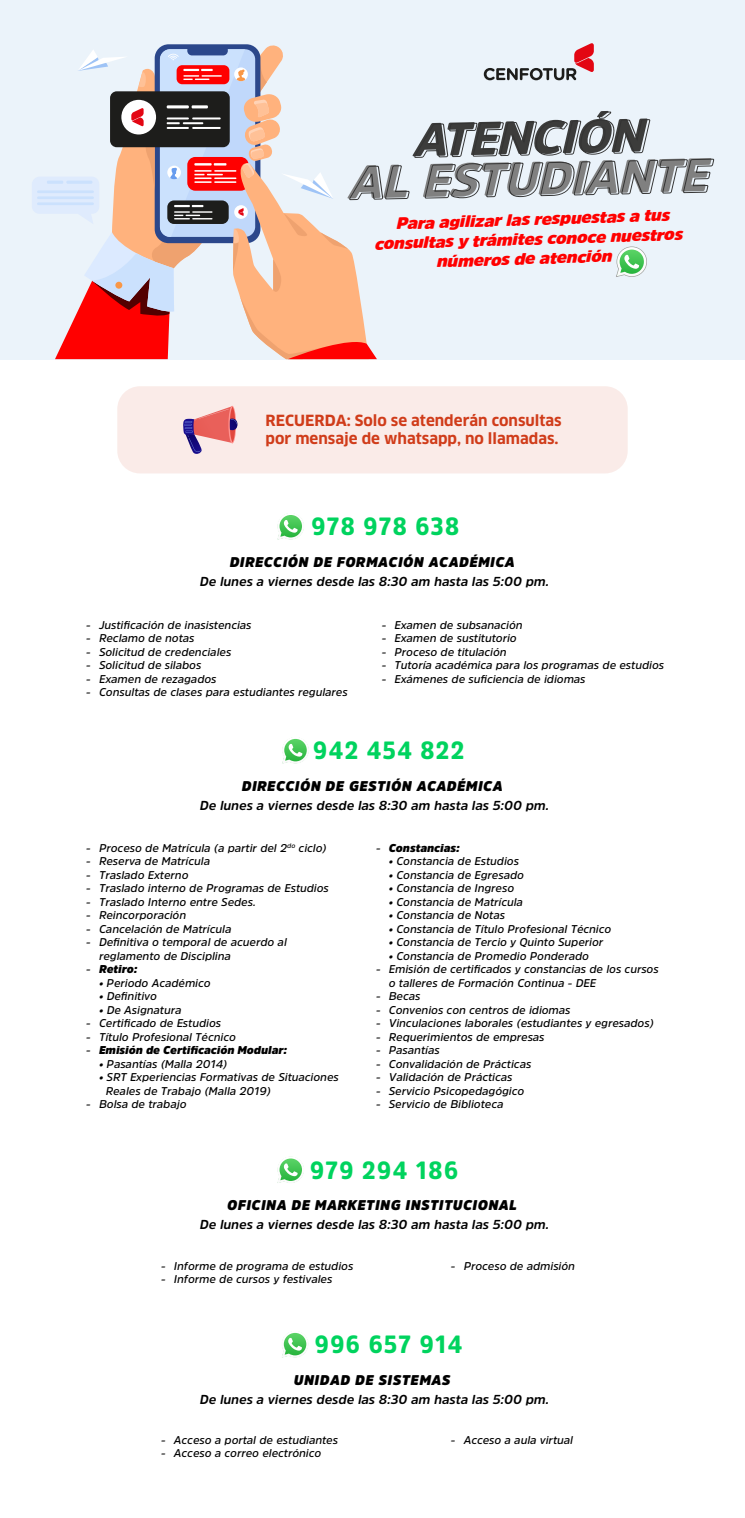
<style>
.page{position:relative;width:745px;height:1518px;background:#fff}
.page>*{position:absolute;margin:0;border:0;box-sizing:border-box;transform-origin:0 0}
.t1{font:italic 900 46.5px "Amsi Pro";color:#808080;scale:1.06 1}
.t2{font:italic 900 46.5px "Amsi Pro";color:#3c3c3b;scale:1.06 1}
.t3{font:900 24.75px "Amsi Pro Narw";letter-spacing:.06em;color:#00d35e}
.t4{font:italic 900 16.25px "Amsi Pro";color:#f00;scale:1.06 1}
.t5{font:700 15px/18px "Clan OT";color:#d03c1a}
.t6{font:italic 900 14px "Amsi Pro";letter-spacing:.04em;color:#000}
.t7{font:italic 700 12.88px "Amsi Pro";color:#000}
.t8{font:italic 600 11.25px/13.5px "Amsi Pro";color:#000}
.t9{font:italic 900 11.25px "Amsi Pro";color:#000}
</style>
<div class="page">
<div style="left:0;top:0;width:744px;height:359px;background:#ebf3fa"></div>
<div style="left:117px;top:386px;width:510px;height:87px;background:#faebe8;border-radius:23px"></div>
<svg style="left:183px;top:406px;width:54px;height:48px"></svg>
<svg style="left:277px;top:513px;width:27px;height:27px"></svg>
<svg style="left:282px;top:737px;width:27px;height:27px"></svg>
<svg style="left:277px;top:1156px;width:27px;height:27px"></svg>
<svg style="left:282px;top:1332px;width:26px;height:25px"></svg>
<svg style="left:32px;top:43px;width:682px;height:351px"></svg>
<h1 class="t2" style="left:410px;top:107px;width:220px;rotate:-1deg">ATENCIÓN</h1>
<h1 class="t1" style="left:345px;top:149px;width:341px;rotate:-1deg">AL ESTUDIANTE</h1>
<h3 class="t4" style="left:395px;top:213px;width:259px;rotate:-2deg">Para agilizar las respuestas a tus</h3>
<h3 class="t4" style="left:373px;top:233px;width:292px;rotate:-2deg">consultas y trámites conoce nuestros</h3>
<h3 class="t4" style="left:435px;top:250px;width:167px;rotate:-2deg">números de atención</h3>
<h3 class="t5" style="left:265px;top:411px;width:297px">RECUERDA: Solo se atenderán consultas por mensaje de whatsapp, no llamadas.</h3>
<h2 class="t3" style="left:311px;top:509px;width:149px">978 978 638</h2>
<p class="t6" style="left:229px;top:552px;width:286px">DIRECCIÓN DE FORMACIÓN ACADÉMICA</p>
<p class="t7" style="left:200px;top:572px;width:350px">De lunes a viernes desde las 8:30 am hasta las 5:00 pm.</p>
<p class="t8" style="left:99px;top:618px;width:250px">Justificación de inasistencias<br>Reclamo de notas<br>Solicitud de credenciales<br>Solicitud de silabos<br>Examen de rezagados<br>Consultas de clases para estudiantes regulares</p>
<p class="t8" style="left:86px;top:618px;width:6px;text-align:justify">- - - - - -</p>
<p class="t8" style="left:394px;top:618px;width:271px">Examen de subsanación<br>Examen de sustitutorio<br>Proceso de titulación<br>Tutoría académica para los programas de estudios<br>Exámenes de suficiencia de idiomas</p>
<p class="t8" style="left:381px;top:618px;width:6px;text-align:justify">- - - - -</p>
<h2 class="t3" style="left:313px;top:733px;width:153px">942 454 822</h2>
<p class="t6" style="left:242px;top:776px;width:262px">DIRECCIÓN DE GESTIÓN ACADÉMICA</p>
<p class="t7" style="left:200px;top:796px;width:350px">De lunes a viernes desde las 8:30 am hasta las 5:00 pm.</p>
<p class="t8" style="left:86px;top:840px;width:6px;text-align:justify">- - - - - - - -</p>
<p class="t8" style="left:86px;top:962px;width:6px">-</p>
<p class="t8" style="left:86px;top:1016px;width:6px;text-align:justify">- - -</p>
<p class="t8" style="left:86px;top:1097px;width:6px">-</p>
<p class="t8" style="left:99px;top:840px;width:231px">Proceso de Matrícula (a partir del 2<sup>do</sup> ciclo)<br>Reserva de Matrícula<br>Traslado Externo<br>Traslado interno de Programas de Estudios<br>Traslado Interno entre Sedes.<br>Reincorporación<br>Cancelación de Matrícula<br>Definitiva o temporal de acuerdo al reglamento de Disciplina</p>
<p class="t9" style="left:99px;top:961px;width:40px">Retiro:</p>
<p class="t8" style="left:99px;top:975px;width:113px">• Periodo Académico</p>
<p class="t8" style="left:99px;top:989px;width:59px">• Definitivo</p>
<p class="t8" style="left:99px;top:1002px;width:138px">• De Asignatura<br>Certificado de Estudios<br>Título Profesional Técnico</p>
<p class="t9" style="left:99px;top:1042px;width:189px">Emisión de Certificación Modular:</p>
<p class="t8" style="left:99px;top:1056px;width:130px">• Pasantías (Malla 2014)</p>
<p class="t8" style="left:99px;top:1070px;width:241px">• SRT Experiencias Formativas de Situaciones</p>
<p class="t8" style="left:106px;top:1083px;width:167px">Reales de Trabajo (Malla 2019)</p>
<p class="t8" style="left:99px;top:1097px;width:89px">Bolsa de trabajo</p>
<p class="t8" style="left:376px;top:840px;width:6px">-</p>
<p class="t8" style="left:376px;top:962px;width:6px">-</p>
<p class="t8" style="left:376px;top:989px;width:6px;text-align:justify">- - - - - - - - -</p>
<p class="t9" style="left:388px;top:840px;width:72px">Constancias:</p>
<p class="t8" style="left:388px;top:854px;width:131px">• Constancia de Estudios</p>
<p class="t8" style="left:388px;top:867px;width:136px">• Constancia de Egresado</p>
<p class="t8" style="left:388px;top:881px;width:127px">• Constancia de Ingreso</p>
<p class="t8" style="left:388px;top:894px;width:136px">• Constancia de Matrícula</p>
<p class="t8" style="left:388px;top:908px;width:118px">• Constancia de Notas</p>
<p class="t8" style="left:388px;top:921px;width:224px">• Constancia de Título Profesional Técnico</p>
<p class="t8" style="left:388px;top:935px;width:216px">• Constancia de Tercio y Quinto Superior</p>
<p class="t8" style="left:388px;top:948px;width:271px">• Constancia de Promedio Ponderado<br>Emisión de certificados y constancias de los cursos o talleres de Formación Continua - DEE<br>Becas<br>Convenios con centros de idiomas<br>Vinculaciones laborales (estudiantes y egresados)<br>Requerimientos de empresas<br>Pasantías<br>Convalidación de Prácticas<br>Validación de Prácticas<br>Servicio Psicopedagógico<br>Servicio de Biblioteca</p>
<h2 class="t3" style="left:310px;top:1153px;width:149px">979 294 186</h2>
<p class="t6" style="left:227px;top:1195px;width:291px">OFICINA DE MARKETING INSTITUCIONAL</p>
<p class="t7" style="left:200px;top:1216px;width:350px">De lunes a viernes desde las 8:30 am hasta las 5:00 pm.</p>
<p class="t8" style="left:161px;top:1258px;width:6px">- -</p>
<p class="t8" style="left:174px;top:1258px;width:181px">Informe de programa de estudios<br>Informe de cursos y festivales</p>
<p class="t8" style="left:450px;top:1258px;width:126px">- Proceso de admisión</p>
<h2 class="t3" style="left:314px;top:1327px;width:149px">996 657 914</h2>
<p class="t6" style="left:294px;top:1369px;width:158px">UNIDAD DE SISTEMAS</p>
<p class="t7" style="left:200px;top:1390px;width:350px">De lunes a viernes desde las 8:30 am hasta las 5:00 pm.</p>
<p class="t8" style="left:161px;top:1433px;width:6px">- -</p>
<p class="t8" style="left:174px;top:1433px;width:165px">Acceso a portal de estudiantes<br>Acceso a correo electrónico</p>
<p class="t8" style="left:450px;top:1433px;width:123px">- Acceso a aula virtual</p>
</div>
